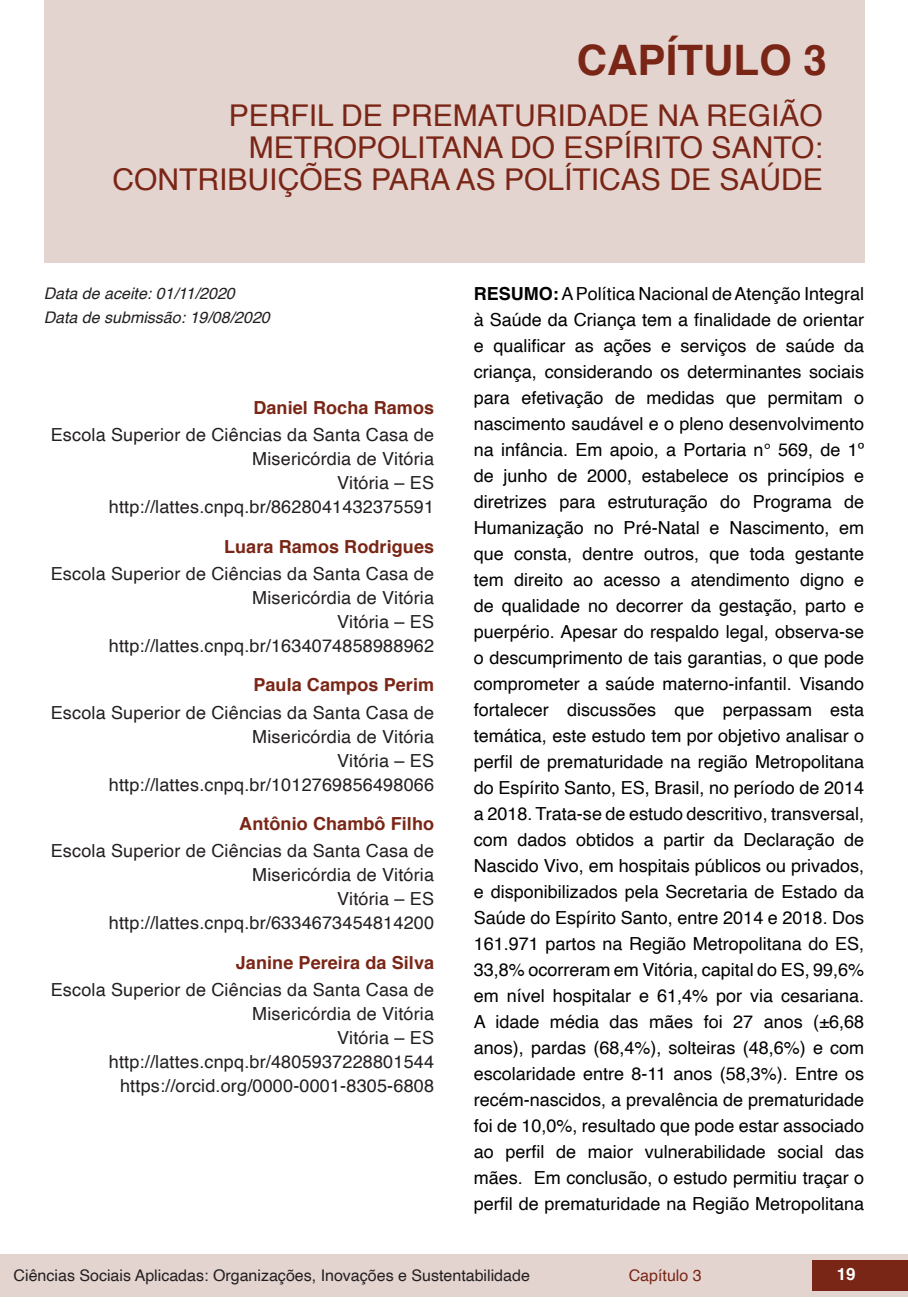
<style>
.page{position:relative;width:908px;height:1304px;background:#fff}
.page>*{position:absolute;margin:0;border:0;box-sizing:border-box;transform-origin:0 0}
.capítulos{font:700 42px "Helvetica";color:#7a2616}
.nome_artigos{font:30px/32px "Helvetica";color:#7a2616;text-align:right}
.Resumos_e_PC_TXT{font:18px/26px "Helvetica";color:#000;text-align:justify}
.info_autores{font:18px/24px "Helvetica";letter-spacing:.01em;color:#231f20;text-align:right}
.nome_autores{font:700 18px "Helvetica";letter-spacing:.005em;color:#7a2616}
.t1{font:700 16.8px "Helvetica";color:#fff}
.t2{font:16px "Helvetica";color:#231f20}
.data{font:italic 16px "Helvetica";color:#231f20}
.t3{font:16px "Helvetica";color:#7a2616}
.s1{font-weight:700}
</style>
<div class="page">
<div style="left:0;top:1254px;width:906px;height:43px;background:#e4d4d0"></div>
<div style="left:812px;top:1261px;width:95px;height:30px;background:#7a2616"></div>
<div style="left:44px;top:0;width:819px;height:263px;background:#e4d4d0"></div>
<p class="capítulos" style="left:576px;top:26px;width:251px">CAPÍTULO 3</p>
<p class="nome_artigos" style="left:112px;top:101px;width:711px">PERFIL DE PREMATURIDADE NA REGIÃO<br>METROPOLITANA DO ESPÍRITO SANTO:<br>CONTRIBUIÇÕES PARA AS POLÍTICAS DE SAÚDE</p>
<p class="data" style="left:44px;top:280px;width:192px">Data de aceite: 01/11/2020</p>
<p class="data" style="left:44px;top:304px;width:227px">Data de submissão: 19/08/2020</p>
<p class="nome_autores" style="left:253px;top:393px;width:182px">Daniel Rocha Ramos</p>
<p class="info_autores" style="left:51px;top:423px;width:384px">Escola Superior de Ciências da Santa Casa de<br>Misericórdia de Vitória</p>
<p class="info_autores" style="left:337px;top:471px;width:98px">Vitória – ES</p>
<p class="info_autores" style="left:109px;top:495px;width:326px">http://lattes.cnpq.br/8628041432375591</p>
<p class="nome_autores" style="left:224px;top:532px;width:211px">Luara Ramos Rodrigues</p>
<p class="info_autores" style="left:51px;top:562px;width:384px">Escola Superior de Ciências da Santa Casa de<br>Misericórdia de Vitória</p>
<p class="info_autores" style="left:337px;top:610px;width:98px">Vitória – ES</p>
<p class="info_autores" style="left:109px;top:634px;width:326px">http://lattes.cnpq.br/1634074858988962</p>
<p class="nome_autores" style="left:253px;top:670px;width:182px">Paula Campos Perim</p>
<p class="info_autores" style="left:51px;top:701px;width:384px">Escola Superior de Ciências da Santa Casa de<br>Misericórdia de Vitória</p>
<p class="info_autores" style="left:337px;top:749px;width:98px">Vitória – ES</p>
<p class="info_autores" style="left:109px;top:773px;width:326px">http://lattes.cnpq.br/1012769856498066</p>
<p class="nome_autores" style="left:239px;top:809px;width:196px">Antônio Chambô Filho</p>
<p class="info_autores" style="left:51px;top:840px;width:384px">Escola Superior de Ciências da Santa Casa de<br>Misericórdia de Vitória</p>
<p class="info_autores" style="left:337px;top:888px;width:98px">Vitória – ES</p>
<p class="info_autores" style="left:109px;top:912px;width:326px">http://lattes.cnpq.br/6334673454814200</p>
<p class="nome_autores" style="left:236px;top:948px;width:200px">Janine Pereira da Silva</p>
<p class="info_autores" style="left:51px;top:978px;width:384px">Escola Superior de Ciências da Santa Casa de<br>Misericórdia de Vitória</p>
<p class="info_autores" style="left:337px;top:1026px;width:98px">Vitória – ES</p>
<p class="info_autores" style="left:109px;top:1050px;width:326px">http://lattes.cnpq.br/4805937228801544</p>
<p class="info_autores" style="left:120px;top:1074px;width:315px">https://orcid.org/0000-0001-8305-6808</p>
<p class="Resumos_e_PC_TXT" style="left:473px;top:281px;width:392px"><span class="s1">RESUMO:</span> A Política Nacional de Atenção Integral à Saúde da Criança tem a finalidade de orientar e qualificar as ações e serviços de saúde da criança, considerando os determinantes sociais para efetivação de medidas que permitam o nascimento saudável e o pleno desenvolvimento na infância. Em apoio, a Portaria n° 569, de 1º de junho de 2000, estabelece os princípios e diretrizes para estruturação do Programa de Humanização no Pré-Natal e Nascimento, em que consta, dentre outros, que toda gestante tem direito ao acesso a atendimento digno e de qualidade no decorrer da gestação, parto e puerpério. Apesar do respaldo legal, observa-se o descumprimento de tais garantias, o que pode comprometer a saúde materno-infantil. Visando fortalecer discussões que perpassam esta temática, este estudo tem por objetivo analisar o perfil de prematuridade na região Metropolitana do Espírito Santo, ES, Brasil, no período de 2014 a 2018. Trata-se de estudo descritivo, transversal, com dados obtidos a partir da Declaração de Nascido Vivo, em hospitais públicos ou privados, e disponibilizados pela Secretaria de Estado da Saúde do Espírito Santo, entre 2014 e 2018. Dos 161.971 partos na Região Metropolitana do ES, 33,8% ocorreram em Vitória, capital do ES, 99,6% em nível hospitalar e 61,4% por via cesariana.<br>A idade média das mães foi 27 anos (±6,68 anos), pardas (68,4%), solteiras (48,6%) e com escolaridade entre 8-11 anos (58,3%). Entre os recém-nascidos, a prevalência de prematuridade foi de 10,0%, resultado que pode estar associado ao perfil de maior vulnerabilidade social das mães. Em conclusão, o estudo permitiu traçar o perfil de prematuridade na Região Metropolitana</p>
<p class="t2" style="left:14px;top:1263px;width:517px">Ciências Sociais Aplicadas: Organizações, Inovações e Sustentabilidade</p>
<p class="t3" style="left:628px;top:1263px;width:74px">Capítulo 3</p>
<p class="t1" style="left:836px;top:1261px;width:20px">19</p>
</div>
